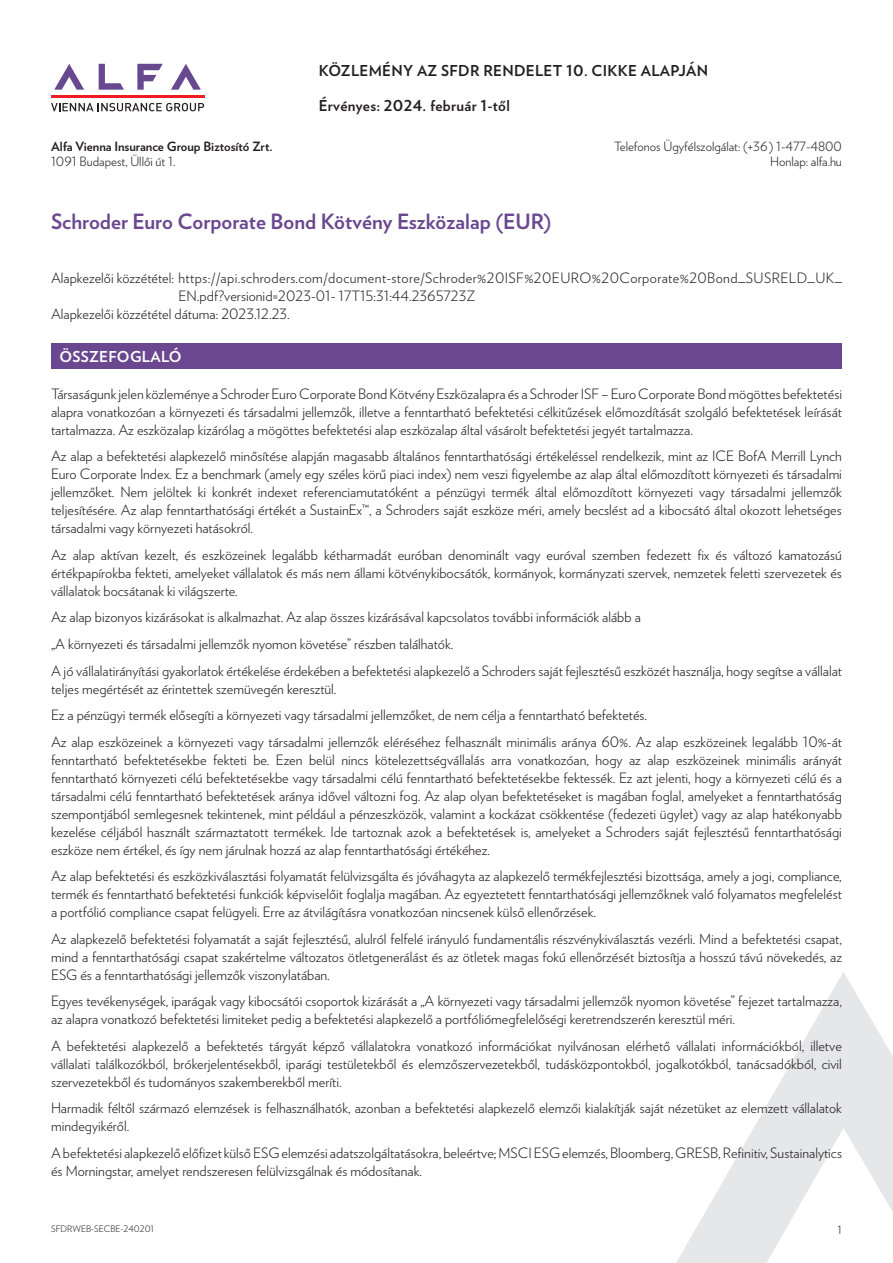
<style>
.page{position:relative;width:893px;height:1263px;background:#fff}
.page>*{position:absolute;margin:0;border:0;box-sizing:border-box;transform-origin:0 0}
.t1{font:700 21px "Verlag";color:#6a478f}
.t2{font:700 15px "Verlag";letter-spacing:.02em;color:#231f20}
.t3{font:700 15px "Verlag";letter-spacing:.02em;color:#fff}
.t4{font:300 14.25px/18px "Verlag";color:#231f20;text-align:justify}
.t5{font:300 14.25px "Verlag";letter-spacing:.025em;color:#231f20}
.t6{font:300 12.75px/15px "Verlag";color:#231f20;text-align:right}
.t7{font:700 12.75px "Verlag";color:#231f20}
.t8{font:300 11.25px "Verlag";color:#231f20}
.t9{font:300 9px "Verlag";color:#231f20}
</style>
<div class="page">
<svg style="left:171px;top:64px;width:30px;height:26px"></svg>
<svg style="left:137px;top:64px;width:26px;height:26px"></svg>
<svg style="left:99px;top:64px;width:25px;height:26px"></svg>
<svg style="left:54px;top:64px;width:30px;height:26px"></svg>
<hr style="left:51px;top:95px;width:153px;height:3px;background:#ee1d23">
<svg style="left:51px;top:103px;width:153px;height:8px"></svg>
<svg style="left:676px;top:972px;width:217px;height:291px"></svg>
<div style="left:51px;top:343px;width:791px;height:26px;background:#6a478f"></div>
<p class="t7" style="left:51px;top:136px;width:223px">Alfa Vienna Insurance Group Biztosító Zrt.</p>
<p class="t6" style="left:51px;top:153px;width:126px">1091 Budapest, Üllői út 1.</p>
<p class="t2" style="left:319px;top:59px;width:391px">KÖZLEMÉNY AZ SFDR RENDELET 10. CIKKE ALAPJÁN</p>
<p class="t2" style="left:319px;top:94px;width:192px">Érvényes: 2024. február 1-től</p>
<p class="t6" style="left:614px;top:138px;width:229px">Telefonos Ügyfélszolgálat: (+36 ) 1-477-4800<br>Honlap: alfa.hu</p>
<h1 class="t1" style="left:51px;top:205px;width:502px">Schroder Euro Corporate Bond Kötvény Eszközalap (EUR)</h1>
<p class="t5" style="left:51px;top:268px;width:793px">Alapkezelői közzététel: https://api.schroders.com/document-store/Schroder%20ISF%20EURO%20Corporate%20Bond_SUSRELD_UK_</p>
<p class="t4" style="left:179px;top:286px;width:298px">EN.pdf?versionid=2023-01- 17T15:31:44.2365723Z</p>
<p class="t4" style="left:51px;top:304px;width:240px">Alapkezelői közzététel dátuma: 2023.12.23.</p>
<p class="t3" style="left:60px;top:345px;width:124px">ÖSSZEFOGLALÓ</p>
<p class="t4" style="left:51px;top:384px;width:792px">Társaságunk jelen közleménye a Schroder Euro Corporate Bond Kötvény Eszközalapra és a Schroder ISF – Euro Corporate Bond mögöttes befektetési alapra vonatkozóan a környezeti és társadalmi jellemzők, illetve a fenntartható befektetési célkitűzések előmozdítását szolgáló befektetések leírását tartalmazza. Az eszközalap kizárólag a mögöttes befektetési alap eszközalap által vásárolt befektetési jegyét tartalmazza.</p>
<p class="t4" style="left:51px;top:446px;width:792px">Az alap a befektetési alapkezelő minősítése alapján magasabb általános fenntarthatósági értékeléssel rendelkezik, mint az ICE BofA Merrill Lynch Euro Corporate Index. Ez a benchmark (amely egy széles körű piaci index) nem veszi figyelembe az alap által előmozdított környezeti és társadalmi jellemzőket. Nem jelöltek ki konkrét indexet referenciamutatóként a pénzügyi termék által előmozdított környezeti vagy társadalmi jellemzők teljesítésére. Az alap fenntarthatósági értékét a SustainEx™, a Schroders saját eszköze méri, amely becslést ad a kibocsátó által okozott lehetséges társadalmi vagy környezeti hatásokról.</p>
<p class="t4" style="left:51px;top:545px;width:792px">Az alap aktívan kezelt, és eszközeinek legalább kétharmadát euróban denominált vagy euróval szemben fedezett fix és változó kamatozású értékpapírokba fekteti, amelyeket vállalatok és más nem állami kötvénykibocsátók, kormányok, kormányzati szervek, nemzetek feletti szervezetek és vállalatok bocsátanak ki világszerte.</p>
<p class="t4" style="left:51px;top:603px;width:792px;line-height:26.5px;text-align:left">Az alap bizonyos kizárásokat is alkalmazhat. Az alap összes kizárásával kapcsolatos további információk alább a<br>„A környezeti és társadalmi jellemzők nyomon követése” részben találhatók.<br>A jó vállalatirányítási gyakorlatok értékelése érdekében a befektetési alapkezelő a Schroders saját fejlesztésű eszközét használja, hogy segítse a vállalat</p>
<p class="t4" style="left:51px;top:674px;width:792px;line-height:26.5px;text-align:left">teljes megértését az érintettek szemüvegén keresztül.<br>Ez a pénzügyi termék elősegíti a környezeti vagy társadalmi jellemzőket, de nem célja a fenntartható befektetés.<br>Az alap eszközeinek a környezeti vagy társadalmi jellemzők eléréséhez felhasznált minimális aránya 60%. Az alap eszközeinek legalább 10%-át</p>
<p class="t4" style="left:51px;top:750px;width:792px">fenntartható befektetésekbe fekteti be. Ezen belül nincs kötelezettségvállalás arra vonatkozóan, hogy az alap eszközeinek minimális arányát fenntartható környezeti célú befektetésekbe vagy társadalmi célú fenntartható befektetésekbe fektessék. Ez azt jelenti, hogy a környezeti célú és a társadalmi célú fenntartható befektetések aránya idővel változni fog. Az alap olyan befektetéseket is magában foglal, amelyeket a fenntarthatóság szempontjából semlegesnek tekintenek, mint például a pénzeszközök, valamint a kockázat csökkentése (fedezeti ügylet) vagy az alap hatékonyabb kezelése céljából használt származtatott termékek. Ide tartoznak azok a befektetések is, amelyeket a Schroders saját fejlesztésű fenntarthatósági eszköze nem értékel, és így nem járulnak hozzá az alap fenntarthatósági értékéhez.</p>
<p class="t4" style="left:51px;top:866px;width:792px">Az alap befektetési és eszközkiválasztási folyamatát felülvizsgálta és jóváhagyta az alapkezelő termékfejlesztési bizottsága, amely a jogi, compliance, termék és fenntartható befektetési funkciók képviselőit foglalja magában. Az egyeztetett fenntarthatósági jellemzőknek való folyamatos megfelelést a portfólió compliance csapat felügyeli. Erre az átvilágításra vonatkozóan nincsenek külső ellenőrzések.</p>
<p class="t4" style="left:51px;top:928px;width:792px">Az alapkezelő befektetési folyamatát a saját fejlesztésű, alulról felfelé irányuló fundamentális részvénykiválasztás vezérli. Mind a befektetési csapat, mind a fenntarthatósági csapat szakértelme változatos ötletgenerálást és az ötletek magas fokú ellenőrzését biztosítja a hosszú távú növekedés, az ESG és a fenntarthatósági jellemzők viszonylatában.</p>
<p class="t4" style="left:51px;top:991px;width:792px">Egyes tevékenységek, iparágak vagy kibocsátói csoportok kizárását a „A környezeti vagy társadalmi jellemzők nyomon követése” fejezet tartalmazza, az alapra vonatkozó befektetési limiteket pedig a befektetési alapkezelő a portfóliómegfelelőségi keretrendszerén keresztül méri.</p>
<p class="t4" style="left:51px;top:1035px;width:792px">A befektetési alapkezelő a befektetés tárgyát képző vállalatokra vonatkozó információkat nyilvánosan elérhető vállalati információkból, illetve vállalati találkozókból, brókerjelentésekből, iparági testületekből és elemzőszervezetekből, tudásközpontokból, jogalkotókból, tanácsadókból, civil szervezetekből és tudományos szakemberekből meríti.</p>
<p class="t4" style="left:51px;top:1098px;width:792px">Harmadik féltől származó elemzések is felhasználhatók, azonban a befektetési alapkezelő elemzői kialakítják saját nézetüket az elemzett vállalatok mindegyikéről.</p>
<p class="t4" style="left:51px;top:1143px;width:792px">A befektetési alapkezelő előfizet külső ESG elemzési adatszolgáltatásokra, beleértve; MSCI ESG elemzés, Bloomberg, GRESB, Refinitiv, Sustainalytics és Morningstar, amelyet rendszeresen felülvizsgálnak és módosítanak.</p>
<p class="t9" style="left:51px;top:1222px;width:105px">SFDRWEB-SECBE-240201</p>
<p class="t8" style="left:838px;top:1221px;width:6px">1</p>
</div>
